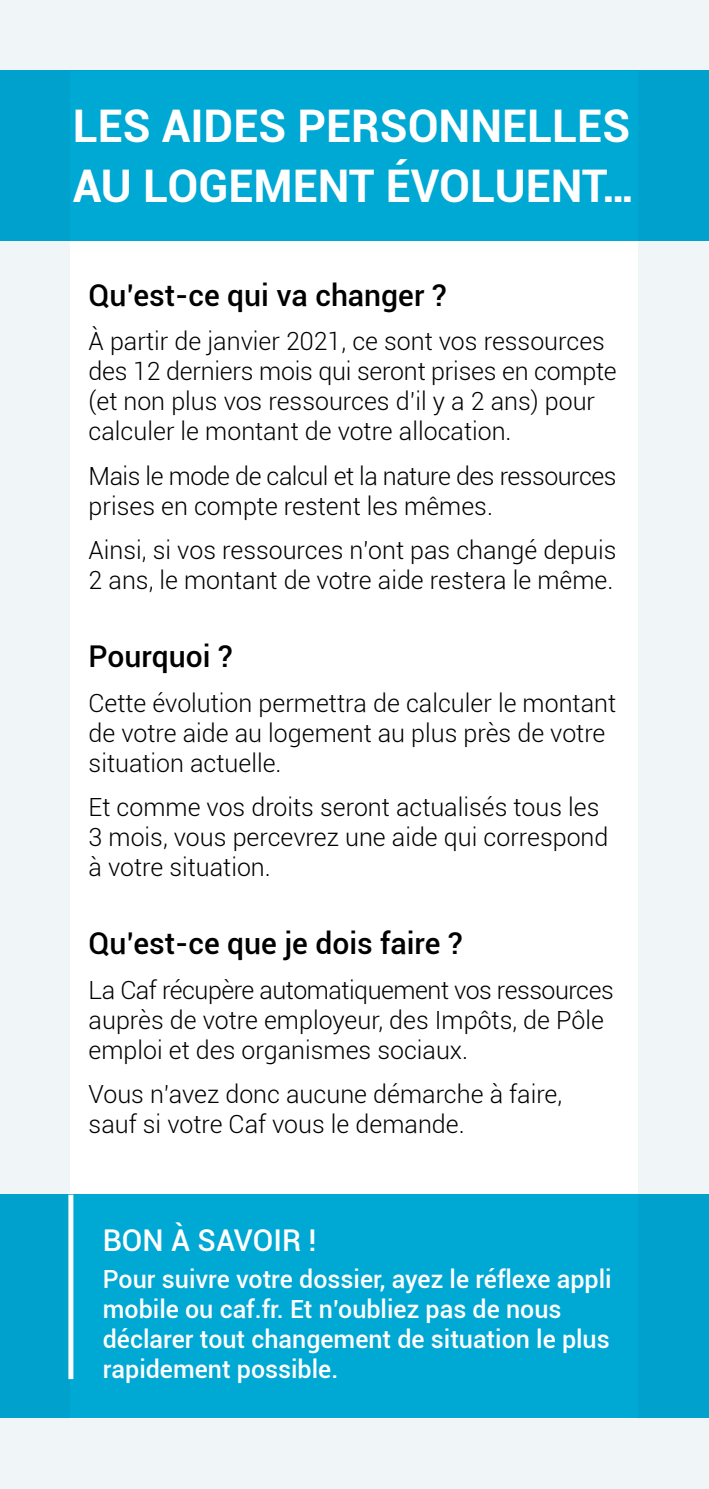
<style>
.page{position:relative;width:709px;height:1489px;background:#fff}
.page>*{position:absolute;margin:0;border:0;box-sizing:border-box;transform-origin:0 0}
.t1{font:700 45px/60px "Roboto";color:#fff}
.t2{font:500 30px "Roboto";color:#000}
.t3{font:500 30px "Roboto";color:#fff}
.t4{font:300 25px/30px "Roboto";color:#000}
.t5{font:500 25px/30px "Roboto";color:#fff}
.t6{font:300 25px/30px "Roboto";letter-spacing:-.02em;color:#000}
</style>
<div class="page">
<div style="left:0;top:0;width:709px;height:1488px;background:#f0f6f7"></div>
<div style="left:71px;top:71px;width:567px;height:1346px;background:#fff"></div>
<div style="left:0;top:1194px;width:709px;height:223px;background:#00a8d4"></div>
<div style="left:68px;top:1194px;width:5px;height:184px;background:#fff"></div>
<div style="left:0;top:71px;width:709px;height:170px;background:#00a8d4"></div>
<h1 class="t1" style="left:73px;top:94px;width:564px">LES AIDES PERSONNELLES<br>AU LOGEMENT ÉVOLUENT…</h1>
<p class="t2" style="left:89px;top:274px;width:359px">Qu’est-ce qui va changer ?</p>
<p class="t4" style="left:89px;top:325px;width:529px">À partir de janvier 2021, ce sont vos ressources des 12 derniers mois qui seront prises en compte (et non plus vos ressources d’il y a 2 ans) pour calculer le montant de votre allocation.</p>
<p class="t6" style="left:89px;top:460px;width:529px">Mais le mode de calcul et la nature des ressources prises en compte restent les mêmes.</p>
<p class="t4" style="left:89px;top:534px;width:529px">Ainsi, si vos ressources n’ont pas changé depuis<br>2 ans, le montant de votre aide restera le même.</p>
<p class="t2" style="left:89px;top:635px;width:145px">Pourquoi ?</p>
<p class="t4" style="left:89px;top:686px;width:529px">Cette évolution permettra de calculer le montant de votre aide au logement au plus près de votre situation actuelle.</p>
<p class="t4" style="left:89px;top:791px;width:521px">Et comme vos droits seront actualisés tous les<br>3 mois, vous percevrez une aide qui correspond à votre situation.</p>
<p class="t2" style="left:89px;top:922px;width:375px">Qu’est-ce que je dois faire ?</p>
<p class="t4" style="left:89px;top:973px;width:526px">La Caf récupère automatiquement vos ressources auprès de votre employeur, des Impôts, de Pôle emploi et des organismes sociaux.</p>
<p class="t4" style="left:89px;top:1078px;width:475px">Vous n’avez donc aucune démarche à faire, sauf si votre Caf vous le demande.</p>
<p class="t3" style="left:103px;top:1218px;width:215px">Bon à savoir !</p>
<p class="t5" style="left:103px;top:1262px;width:510px">Pour suivre votre dossier, ayez le réflexe appli mobile ou caf.fr. Et n’oubliez pas de nous déclarer tout changement de situation le plus rapidement possible.</p>
</div>
